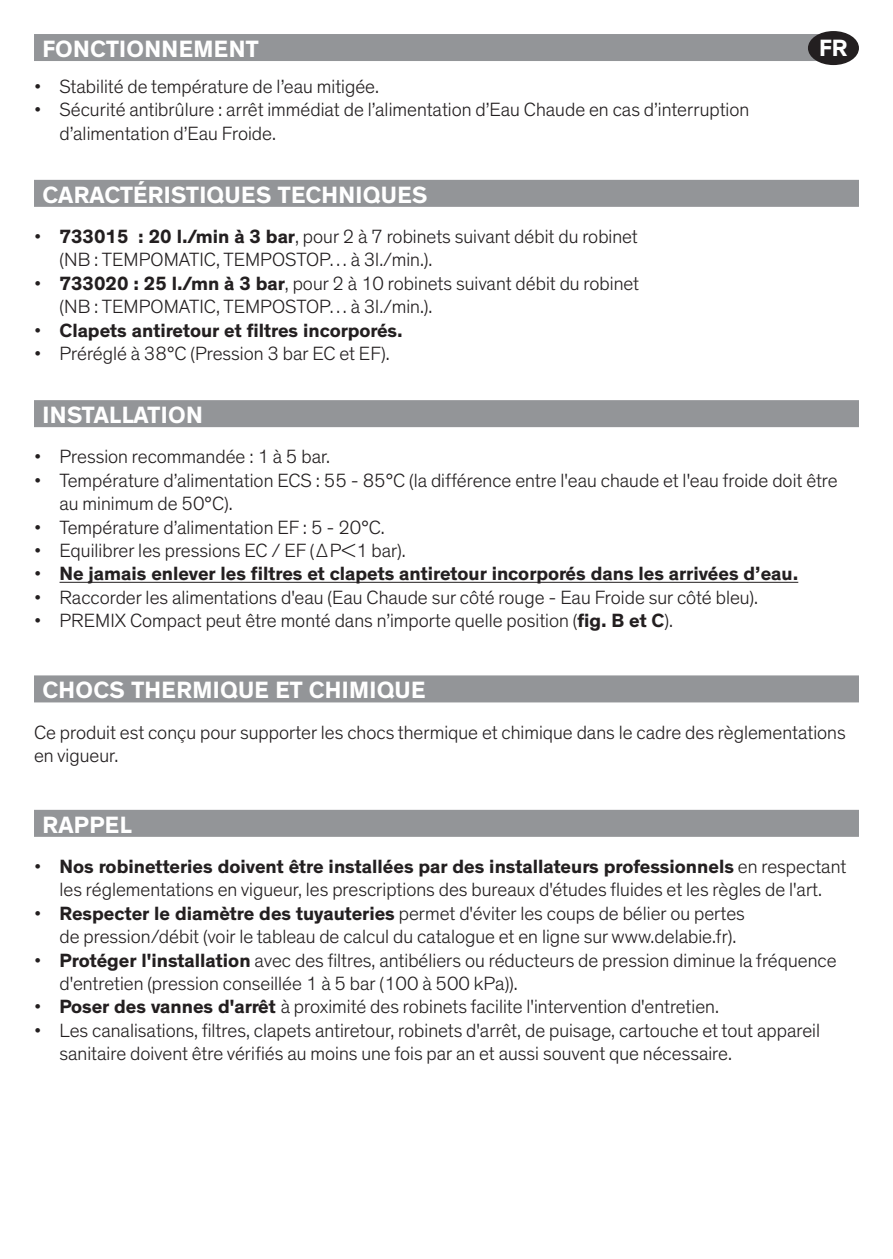
<style>
.page{position:relative;width:893px;height:1259px;background:#fff}
.page>*{position:absolute;margin:0;border:0;box-sizing:border-box;transform-origin:0 0}
.t1{font:700 24px "Theinhardt";letter-spacing:.015em;color:#fff}
.t2{font:300 19.5px/23.4px "Theinhardt";color:#231f20}
.t3{font:700 19.5px "Theinhardt";color:#231f20}
.s1{font-weight:700}
.s2{font-weight:300}
</style>
<div class="page">
<div style="left:34px;top:34px;width:808px;height:27px;background:#939598"></div>
<div style="left:34px;top:180px;width:825px;height:27px;background:#939598"></div>
<div style="left:34px;top:400px;width:825px;height:27px;background:#939598"></div>
<hr style="left:60px;top:582px;width:738px;height:1px;background:#231f20">
<div style="left:808px;top:31px;width:51px;height:34px;background:#231f20;border-radius:50%"></div>
<div style="left:34px;top:675px;width:825px;height:27px;background:#939598"></div>
<div style="left:34px;top:810px;width:825px;height:27px;background:#939598"></div>
<p class="t1" style="left:43px;top:34px;width:218px">FONCTIONNEMENT</p>
<p class="t2" style="left:34px;top:75px;width:347px">• Stabilité de température de l’eau mitigée.</p>
<p class="t2" style="left:60px;top:98px;width:691px;text-indent:-26px">• Sécurité antibrûlure : arrêt immédiat de l’alimentation d’Eau Chaude en cas d’interruption d’alimentation d’Eau Froide.</p>
<p class="t1" style="left:43px;top:180px;width:387px">CARACTÉRISTIQUES TECHNIQUES</p>
<p class="t2" style="left:60px;top:225px;width:580px;text-indent:-26px">• <span class="s1">733015 : 20 l./min à 3 bar</span>, pour 2 à 7 robinets suivant débit du robinet (NB : TEMPOMATIC, TEMPOSTOP… à 3l./min.).</p>
<p class="t2" style="left:60px;top:272px;width:581px;text-indent:-26px">• <span class="s1">733020 : 25 l./mn à 3 bar</span>, pour 2 à 10 robinets suivant débit du robinet (NB : TEMPOMATIC, TEMPOSTOP… à 3l./min.).</p>
<p class="t3" style="left:34px;top:318px;width:370px"><span class="s2">•</span> Clapets antiretour et filtres incorporés.</p>
<p class="t2" style="left:34px;top:342px;width:357px">• Préréglé à 38°C (Pression 3 bar EC et EF).</p>
<p class="t1" style="left:819px;top:33px;width:30px">FR</p>
<p class="t1" style="left:43px;top:400px;width:162px">INSTALLATION</p>
<p class="t2" style="left:34px;top:445px;width:298px">• Pression recommandée : 1 à 5 bar.</p>
<p class="t2" style="left:60px;top:469px;width:780px;text-indent:-26px">• Température d’alimentation ECS : 55 - 85°C (la différence entre l'eau chaude et l'eau froide doit être au minimum de 50°C).</p>
<p class="t2" style="left:34px;top:515px;width:352px">• Température d’alimentation EF : 5 - 20°C.</p>
<p class="t2" style="left:34px;top:539px;width:373px">• Equilibrer les pressions EC / EF (ΔP&lt;1 bar).</p>
<p class="t3" style="left:34px;top:562px;width:766px"><span class="s2">•</span> Ne jamais enlever les filtres et clapets antiretour incorporés dans les arrivées d’eau.</p>
<p class="t2" style="left:34px;top:586px;width:725px">• Raccorder les alimentations d'eau (Eau Chaude sur côté rouge - Eau Froide sur côté bleu).</p>
<p class="t2" style="left:34px;top:609px;width:640px">• PREMIX Compact peut être monté dans n’importe quelle position (<span class="s1">fig. B et C</span>).</p>
<p class="t1" style="left:43px;top:675px;width:385px">CHOCS THERMIQUE ET CHIMIQUE</p>
<p class="t2" style="left:34px;top:720px;width:813px">Ce produit est conçu pour supporter les chocs thermique et chimique dans le cadre des règlementations en vigueur.</p>
<p class="t1" style="left:43px;top:809px;width:91px">RAPPEL</p>
<p class="t2" style="left:34px;top:855px;width:814px;text-align:center">• <span class="s1">Nos robinetteries doivent être installées par des installateurs professionnels</span> en respectant les réglementations en vigueur, les prescriptions des bureaux d'études fluides et les règles de l'art.</p>
<p class="t2" style="left:60px;top:902px;width:687px;text-indent:-26px">• <span class="s1">Respecter le diamètre des tuyauteries</span> permet d'éviter les coups de bélier ou pertes de pression/débit (voir le tableau de calcul du catalogue et en ligne sur www.delabie.fr).</p>
<p class="t2" style="left:60px;top:948px;width:778px;text-indent:-26px">• <span class="s1">Protéger l'installation</span> avec des filtres, antibéliers ou réducteurs de pression diminue la fréquence d'entretien (pression conseillée 1 à 5 bar (100 à 500 kPa)).</p>
<p class="t2" style="left:34px;top:995px;width:686px">• <span class="s1">Poser des vannes d'arrêt</span> à proximité des robinets facilite l'intervention d'entretien.</p>
<p class="t2" style="left:60px;top:1019px;width:762px;text-indent:-26px">• Les canalisations, filtres, clapets antiretour, robinets d'arrêt, de puisage, cartouche et tout appareil sanitaire doivent être vérifiés au moins une fois par an et aussi souvent que nécessaire.</p>
</div>
